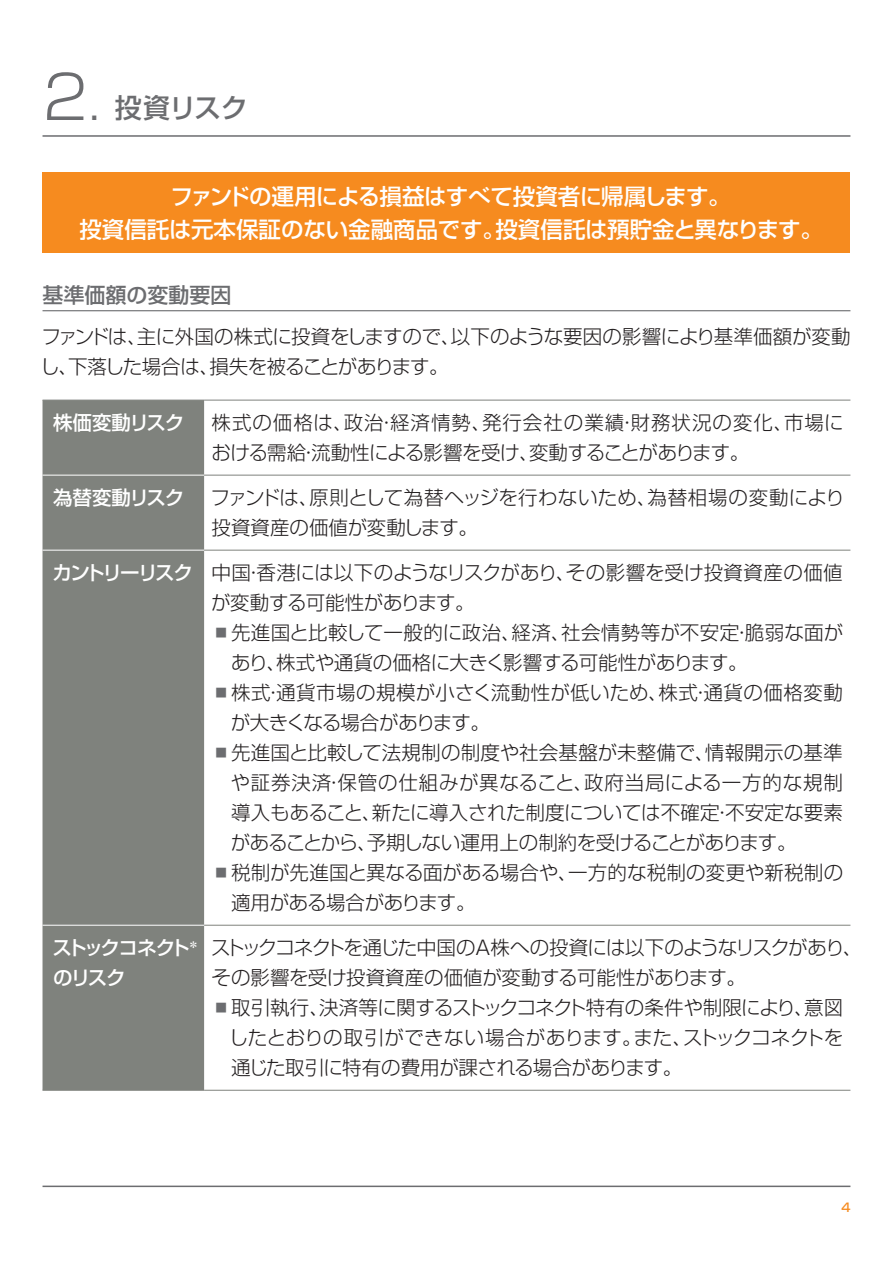
<style>
.page{position:relative;width:893px;height:1263px;background:#fff}
.page>*{position:absolute;margin:0;border:0;box-sizing:border-box;transform-origin:0 0}
.t1{font:500 27px "Shin Go Pr 5";letter-spacing:-.03em;color:#6c6d70}
.t2{font:500 22.5px/33px "Shin Go Pr 5";letter-spacing:-.01em;color:#fff;text-align:center}
.t3{font:500 21px "Shin Go Pr 5";color:#6c6d70}
.t4{font:300 19.5px/30px "Shin Go Pr 5";letter-spacing:-.01em;color:#231f20}
.t5{font:300 19.5px/30px "Shin Go Pr 5";letter-spacing:-.03em;color:#231f20}
.t6{font:300 19.5px/30px "Shin Go Pr 5";letter-spacing:.01em;color:#231f20}
.t7{font:500 19.5px "Shin Go Pr 5";letter-spacing:-.035em;color:#fff}
.t8{font:500 19.5px/30.2px "Shin Go Pr 5";letter-spacing:-.105em;color:#fff}
.t9{font:500 12px "Shin Go Pr 5";color:#f68b1f}
.s1{font-weight:300;font-size:60px}
.s2{font-weight:300;font-size:48px}
.s3{font-weight:500;color:#fff}
.s4{color:#6c6d70}
</style>
<div class="page">
<hr style="left:43px;top:135px;width:807px;height:2px;background:#6c6d70">
<hr style="left:43px;top:1185px;width:807px;height:2px;background:#6c6d70">
<div style="left:43px;top:172px;width:807px;height:81px;background:#f68b1f"></div>
<hr style="left:43px;top:310px;width:807px;height:1px;background:#6c6d70">
<div style="left:43px;top:401px;width:161px;height:689px;background:#7f827d"></div>
<hr style="left:43px;top:475px;width:161px;height:1px;background:#fff">
<hr style="left:43px;top:550px;width:161px;height:1px;background:#fff">
<hr style="left:43px;top:400px;width:161px;height:1px;background:#7f827d">
<hr style="left:43px;top:1090px;width:161px;height:1px;background:#7f827d">
<hr style="left:204px;top:400px;width:646px;height:1px;background:#7f827d">
<hr style="left:204px;top:475px;width:646px;height:1px;background:#7f827d">
<hr style="left:204px;top:550px;width:646px;height:1px;background:#7f827d">
<hr style="left:204px;top:925px;width:646px;height:1px;background:#7f827d">
<hr style="left:204px;top:1090px;width:646px;height:1px;background:#7f827d">
<hr style="left:43px;top:925px;width:161px;height:1px;background:#fff">
<h1 class="t1" style="left:43px;top:85px;width:207px"><span class="s1">2</span><span class="s2">.</span> 投資リスク</h1>
<p class="t2" style="left:79px;top:178px;width:745px">ファンドの運用による損益はすべて投資者に帰属します。<br>投資信託は元本保証のない金融商品です。投資信託は預貯金と異なります。</p>
<p class="t3" style="left:43px;top:278px;width:190px">基準価額の変動要因</p>
<p class="t5" style="left:40px;top:320px;width:812px">ファンドは、主に外国の株式に投資をしますので、以下のような要因の影響により基準価額が変動し、下落した場合は、損失を被ることがあります。</p>
<p class="t7" style="left:53px;top:407px;width:133px">株価変動リスク</p>
<p class="t4" style="left:212px;top:406px;width:634px">株式の価格は、政治・経済情勢、発行会社の業績・財務状況の変化、市場における需給・流動性による影響を受け、変動することがあります。</p>
<p class="t7" style="left:53px;top:482px;width:133px">為替変動リスク</p>
<p class="t4" style="left:211px;top:481px;width:636px">ファンドは、原則として為替ヘッジを行わないため、為替相場の変動により投資資産の価値が変動します。</p>
<p class="t4" style="left:211px;top:556px;width:633px;text-indent:-159px"><span class="s3">カントリーリスク</span> 中国・香港には以下のようなリスクがあり、その影響を受け投資資産の価値が変動する可能性があります。</p>
<p class="t4" style="left:231px;top:616px;width:614px;text-indent:-20px"><span class="s4">▪</span>先進国と比較して一般的に政治、経済、社会情勢等が不安定・脆弱な面があり、株式や通貨の価格に大きく影響する可能性があります。</p>
<p class="t6" style="left:231px;top:676px;width:614px;text-indent:-19px"><span class="s4">▪</span>株式・通貨市場の規模が小さく流動性が低いため、株式・通貨の価格変動が大きくなる場合があります。</p>
<p class="t4" style="left:231px;top:736px;width:614px;text-align:justify;text-indent:-19px"><span class="s4">▪</span>先進国と比較して法規制の制度や社会基盤が未整備で、情報開示の基準や証券決済・保管の仕組みが異なること、政府当局による一方的な規制導入もあること、新たに導入された制度については不確定・不安定な要素があることから、予期しない運用上の制約を受けることがあります。</p>
<p class="t4" style="left:231px;top:856px;width:614px;text-indent:-20px"><span class="s4">▪</span>税制が先進国と異なる面がある場合や、一方的な税制の変更や新税制の適用がある場合があります。</p>
<p class="t8" style="left:53px;top:931px;width:148px">ストックコネクト<sup>＊</sup>のリスク</p>
<p class="t4" style="left:211px;top:931px;width:653px">ストックコネクトを通じた中国のＡ株への投資には以下のようなリスクがあり、その影響を受け投資資産の価値が変動する可能性があります。</p>
<p class="t4" style="left:229px;top:991px;width:616px;text-align:justify;text-indent:-17px"><span class="s4">▪</span>取引執行、決済等に関するストックコネクト特有の条件や制限により、意図したとおりの取引ができない場合があります。また、ストックコネクトを通じた取引に特有の費用が課される場合があります。</p>
<p class="t9" style="left:841px;top:1197px;width:11px">4</p>
</div>
